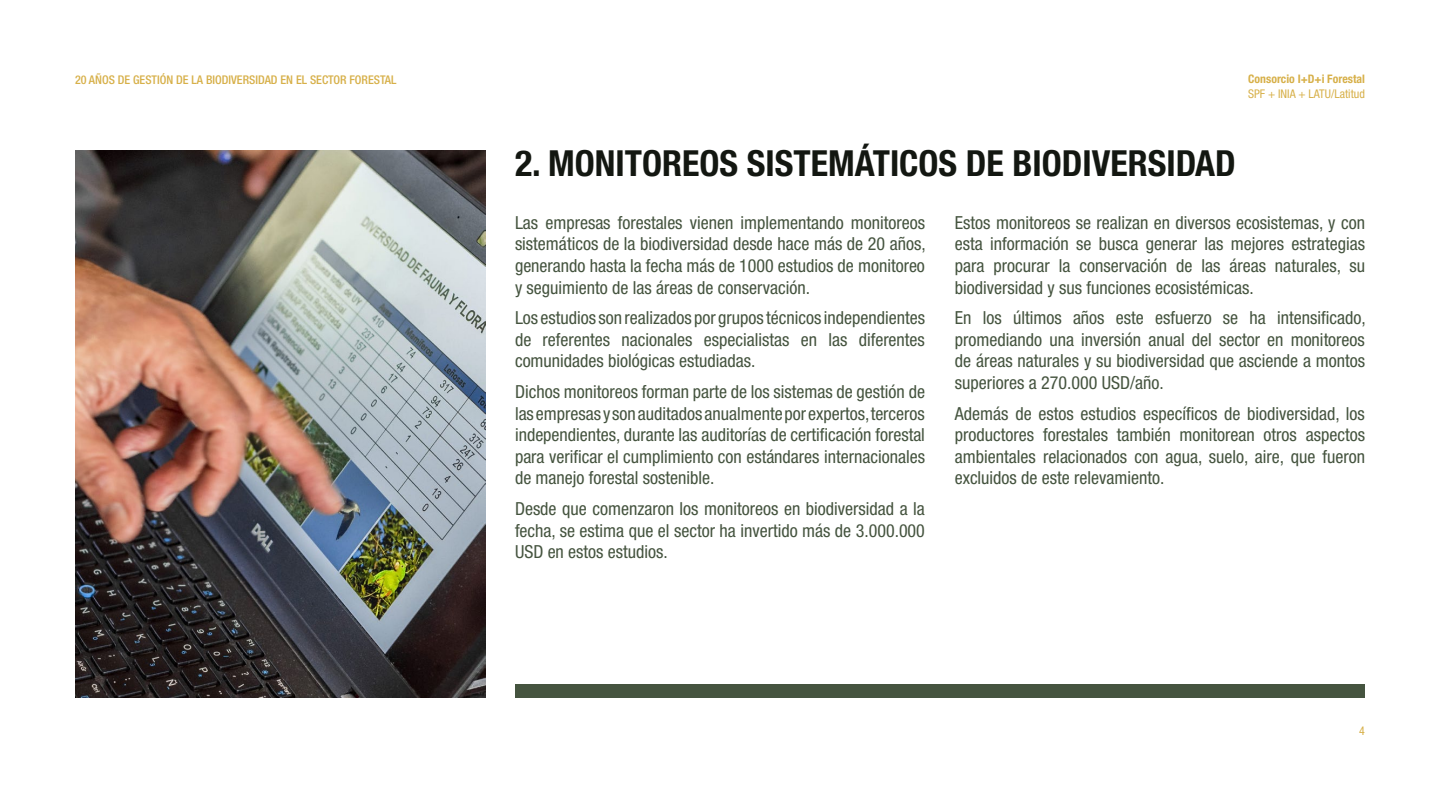
<style>
.page{position:relative;width:1440px;height:810px;background:#fff}
.page>*{position:absolute;margin:0;border:0;box-sizing:border-box;transform-origin:0 0}
.t1{font:700 condensed 36px "Helvetica Neue LT Pro";color:#131711}
.t2{font:condensed 18px/21.6px "Helvetica Neue LT Pro";color:#45543f;text-align:justify}
.t3{font:500 condensed 12px "Helvetica Neue LT Pro";color:#d7b049}
.t4{font:condensed 12px "Helvetica Neue LT Pro";color:#d7b049}
.t5{font:700 condensed 11.77px "Helvetica Neue LT Pro";color:#d7b049}
</style>
<div class="page">
<img style="left:75px;top:150px;width:410px;height:548px">
<div style="left:515px;top:684px;width:850px;height:14px;background:#45543f"></div>
<p class="t3" style="left:75px;top:72px;width:323px">20 AÑOS DE GESTIÓN DE LA BIODIVERSIDAD EN EL SECTOR FORESTAL</p>
<p class="t5" style="left:1248px;top:72px;width:118px">Consorcio I+D+i Forestal</p>
<p class="t4" style="left:1248px;top:87px;width:118px">SPF + INIA + LATU/Latitud</p>
<h1 class="t1" style="left:515px;top:141px;width:722px">2. MONITOREOS SISTEMÁTICOS DE BIODIVERSIDAD</h1>
<p class="t2" style="left:515px;top:212px;width:412px">Las empresas forestales vienen implementando monitoreos sistemáticos de la biodiversidad desde hace más de 20 años, generando hasta la fecha más de 1000 estudios de monitoreo y seguimiento de las áreas de conservación.</p>
<p class="t2" style="left:515px;top:307px;width:412px">Los estudios son realizados por grupos técnicos independientes de referentes nacionales especialistas en las diferentes comunidades biológicas estudiadas.</p>
<p class="t2" style="left:515px;top:381px;width:412px">Dichos monitoreos forman parte de los sistemas de gestión de las empresas y son auditados anualmente por expertos, terceros independientes, durante las auditorías de certificación forestal para verificar el cumplimiento con estándares internacionales de manejo forestal sostenible.</p>
<p class="t2" style="left:515px;top:498px;width:411px">Desde que comenzaron los monitoreos en biodiversidad a la fecha, se estima que el sector ha invertido más de 3.000.000<br>USD en estos estudios.</p>
<p class="t2" style="left:955px;top:212px;width:412px">Estos monitoreos se realizan en diversos ecosistemas, y con esta información se busca generar las mejores estrategias para procurar la conservación de las áreas naturales, su biodiversidad y sus funciones ecosistémicas.</p>
<p class="t2" style="left:955px;top:307px;width:412px">En los últimos años este esfuerzo se ha intensificado, promediando una inversión anual del sector en monitoreos de áreas naturales y su biodiversidad que asciende a montos superiores a 270.000 USD/año.</p>
<p class="t2" style="left:955px;top:402px;width:412px">Además de estos estudios específicos de biodiversidad, los productores forestales también monitorean otros aspectos ambientales relacionados con agua, suelo, aire, que fueron excluidos de este relevamiento.</p>
<p class="t4" style="left:1359px;top:724px;width:7px">4</p>
</div>
